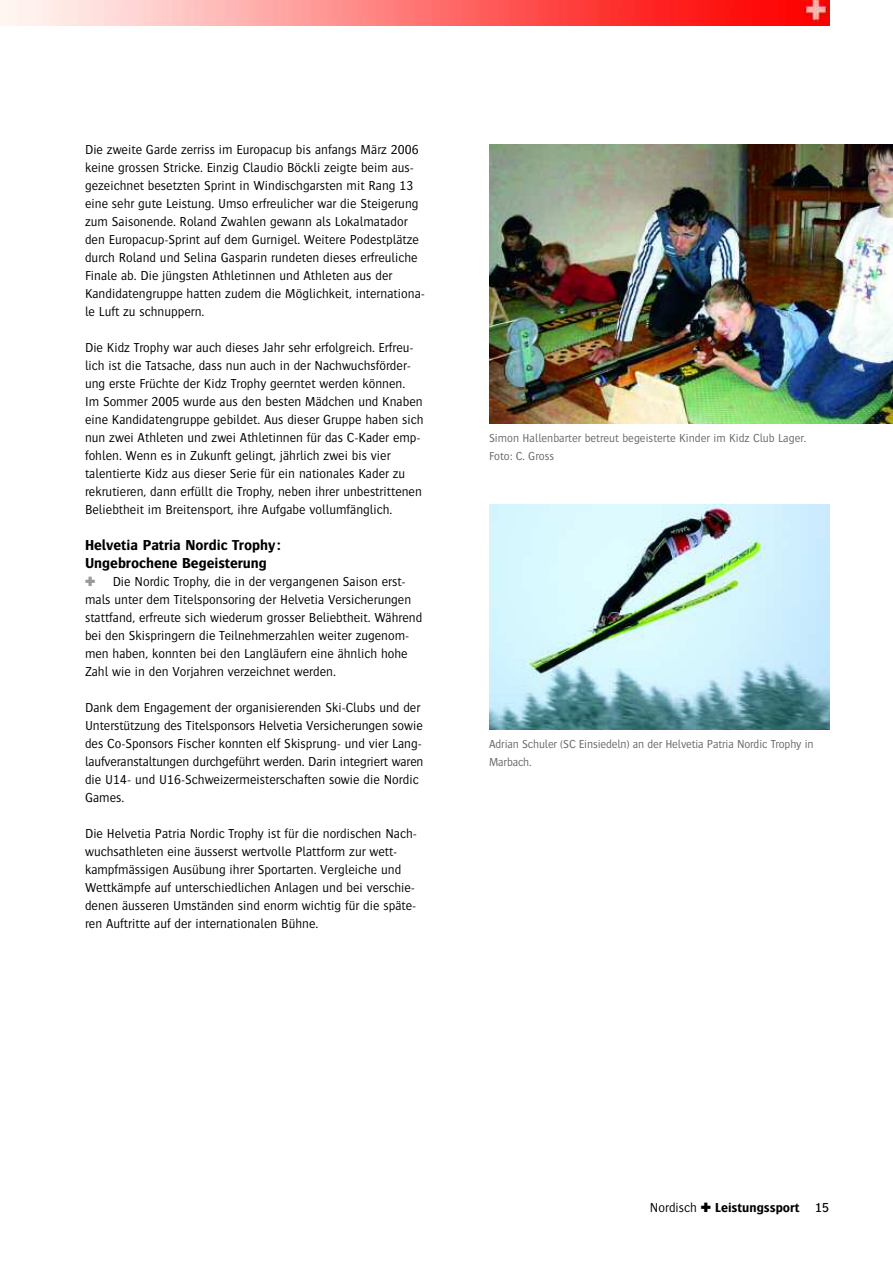
<style>
.page{position:relative;width:893px;height:1263px;background:#fff}
.page>*{position:absolute;margin:0;border:0;box-sizing:border-box;transform-origin:0 0}
.t1{font:700 15px/18px "Bosis";color:#000}
.t2{font:300 13.5px/18px "Bosis";color:#000}
.t3{font:700 13.5px "Bosis";color:#000}
.t4{font:300 12px/18px "Bosis";color:#666}
.s1{font-weight:300}
.s2{font-weight:500}
</style>
<div class="page">
<svg style="left:1px;top:25px;width:828px;height:1px"></svg>
<img style="left:1px;top:0;width:828px;height:25px">
<svg style="left:0;top:0;width:1px;height:26px"></svg>
<img style="left:489px;top:504px;width:340px;height:226px">
<img style="left:489px;top:145px;width:404px;height:279px">
<p class="t2" style="left:85px;top:140px;width:341px">Die zweite Garde zerriss im Europacup bis anfangs März 2006 keine grossen Stricke. Einzig Claudio Böckli zeigte beim aus&shy;gezeichnet besetzten Sprint in Windischgarsten mit Rang 13 eine sehr gute Leistung. Umso erfreulicher war die Steigerung zum Saisonende. Roland Zwahlen gewann als Lokalmatador den Europacup-Sprint auf dem Gurnigel. Weitere Podestplätze durch Roland und Selina Gasparin rundeten dieses erfreuliche Finale ab. Die jüngsten Athletinnen und Athleten aus der Kandidatengruppe hatten zudem die Möglichkeit, internationa&shy;le Luft zu schnuppern.</p>
<p class="t2" style="left:85px;top:338px;width:340px">Die Kidz Trophy war auch dieses Jahr sehr erfolgreich. Erfreu&shy;lich ist die Tatsache, dass nun auch in der Nachwuchsförder&shy;ung erste Früchte der Kidz Trophy geerntet werden können.<br>Im Sommer 2005 wurde aus den besten Mädchen und Knaben eine Kandidatengruppe gebildet. Aus dieser Gruppe haben sich nun zwei Athleten und zwei Athletinnen für das C-Kader emp&shy;fohlen. Wenn es in Zukunft gelingt, jährlich zwei bis vier talentierte Kidz aus dieser Serie für ein nationales Kader zu rekrutieren, dann erfüllt die Trophy, neben ihrer unbestrittenen Beliebtheit im Breitensport, ihre Aufgabe vollumfänglich.</p>
<p class="t1" style="left:85px;top:536px;width:198px">Helvetia Patria Nordic Trophy:<br>Ungebrochene Begeisterung</p>
<p class="t2" style="left:85px;top:572px;width:339px;text-indent:28px">Die Nordic Trophy, die in der vergangenen Saison erst&shy;mals unter dem Titelsponsoring der Helvetia Versicherungen stattfand, erfreute sich wiederum grosser Beliebtheit. Während bei den Skispringern die Teilnehmerzahlen weiter zugenom&shy;men haben, konnten bei den Langläufern eine ähnlich hohe Zahl wie in den Vorjahren verzeichnet werden.</p>
<p class="t2" style="left:85px;top:698px;width:340px">Dank dem Engagement der organisierenden Ski-Clubs und der Unterstützung des Titelsponsors Helvetia Versicherungen sowie des Co-Sponsors Fischer konnten elf Skisprung- und vier Lang&shy;laufveranstaltungen durchgeführt werden. Darin integriert waren die U14- und U16-Schweizermeisterschaften sowie die Nordic Games.</p>
<p class="t2" style="left:85px;top:824px;width:333px">Die Helvetia Patria Nordic Trophy ist für die nordischen Nach&shy;wuchsathleten eine äusserst wertvolle Plattform zur wett&shy;kampfmässigen Ausübung ihrer Sportarten. Vergleiche und Wettkämpfe auf unterschiedlichen Anlagen und bei verschie&shy;denen äusseren Umständen sind enorm wichtig für die späte&shy;ren Auftritte auf der internationalen Bühne.</p>
<p class="t4" style="left:489px;top:429px;width:319px">Simon Hallenbarter betreut begeisterte Kinder im Kidz Club Lager.<br>Foto: C. Gross</p>
<p class="t4" style="left:489px;top:735px;width:326px">Adrian Schuler (SC Einsiedeln) an der Helvetia Patria Nordic Trophy in<br>Marbach.</p>
<p class="t3" style="left:650px;top:1199px;width:181px"><span class="s1">Nordisch</span> ✚ Leistungssport <span class="s2">15</span></p>
</div>
